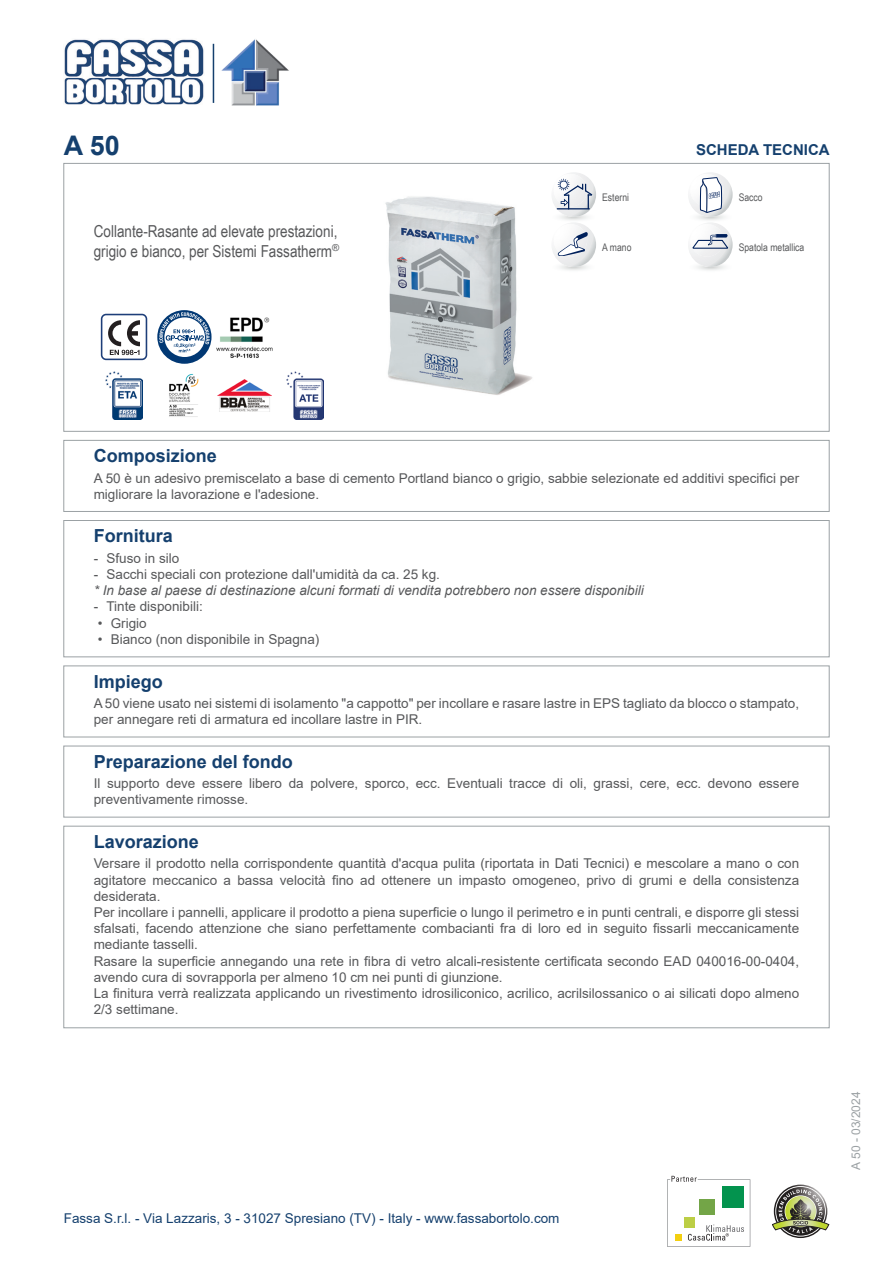
<style>
.page{position:relative;width:893px;height:1263px;background:#fff}
.page>*{position:absolute;margin:0;border:0;box-sizing:border-box;transform-origin:0 0}
.Sottotitolo{font:700 27px "Arial";color:#15406e}
.Titolo{font:700 18px "Arial";color:#15406e}
.Descrizione{font:16.5px/19.8px "Arial Narrow";color:#57585a}
.Scheda_Tecnica{font:700 15px "Arial";color:#15406e}
.Lavorazione{font:13.5px/16.2px "Arial";color:#57585a;text-align:justify}
.Impiego{font:13.5px/16.2px "Arial";color:#57585a}
.Composizione{font:13.5px/16.2px "Arial";color:#57585a}
.Preparazione_del_fondo{font:13.5px/16.2px "Arial";color:#57585a}
.Corsivo{font:italic 13.5px "Arial";color:#57585a}
.t1{font:13.5px "Arial";color:#15406e}
.t2{font:12px "Arial";color:#9ba1a4}
.Frase{font:10.5px "Arial Narrow";color:#57585a}
</style>
<div class="page">
<div style="left:64px;top:163px;width:765px;height:268px;border:1px solid #9ba1a4"></div>
<svg style="left:108px;top:320px;width:32px;height:35px"></svg>
<div style="left:101px;top:314px;width:46px;height:46px;border:2px solid #1d3e79;border-radius:4px"></div>
<svg style="left:157px;top:310px;width:55px;height:54px"></svg>
<img style="left:216px;top:317px;width:57px;height:41px">
<img style="left:106px;top:372px;width:36px;height:47px">
<img style="left:169px;top:374px;width:30px;height:43px">
<img style="left:218px;top:380px;width:54px;height:31px">
<img style="left:287px;top:372px;width:36px;height:47px">
<img style="left:385px;top:196px;width:147px;height:199px">
<svg style="left:552px;top:172px;width:44px;height:95px"></svg>
<svg style="left:688px;top:172px;width:45px;height:95px"></svg>
<div style="left:64px;top:440px;width:765px;height:72px;border:1px solid #9ba1a4"></div>
<div style="left:64px;top:520px;width:765px;height:137px;border:1px solid #9ba1a4"></div>
<div style="left:64px;top:666px;width:765px;height:71px;border:1px solid #9ba1a4"></div>
<div style="left:64px;top:746px;width:765px;height:71px;border:1px solid #9ba1a4"></div>
<div style="left:64px;top:826px;width:765px;height:202px;border:1px solid #9ba1a4"></div>
<svg style="left:667px;top:1176px;width:83px;height:71px"></svg>
<svg style="left:772px;top:1186px;width:57px;height:50px"></svg>
<img style="left:64px;top:39px;width:140px;height:66px">
<hr style="left:213px;top:44px;width:1px;height:59px;background:#15406e">
<img style="left:221px;top:39px;width:68px;height:67px">
<p class="Sottotitolo" style="left:64px;top:126px;width:58px">A 50</p>
<p class="Scheda_Tecnica" style="left:696px;top:139px;width:135px">SCHEDA TECNICA</p>
<p class="Descrizione" style="left:94px;top:221px;width:247px">Collante-Rasante ad elevate prestazioni, grigio e bianco, per Sistemi Fassatherm<sup>®</sup></p>
<p class="Frase" style="left:602px;top:190px;width:28px">Esterni</p>
<p class="Frase" style="left:602px;top:240px;width:31px">A mano</p>
<p class="Frase" style="left:739px;top:190px;width:25px">Sacco</p>
<p class="Frase" style="left:739px;top:240px;width:67px">Spatola metallica</p>
<p class="Titolo" style="left:94px;top:443px;width:125px">Composizione</p>
<p class="Composizione" style="left:94px;top:470px;width:707px">A 50 è un adesivo premiscelato a base di cemento Portland bianco o grigio, sabbie selezionate ed additivi specifici per migliorare la lavorazione e l'adesione.</p>
<p class="Titolo" style="left:94px;top:523px;width:81px">Fornitura</p>
<p class="Lavorazione" style="left:94px;top:550px;width:87px">- Sfuso in silo</p>
<p class="Lavorazione" style="left:94px;top:566px;width:348px">- Sacchi speciali con protezione dall'umidità da ca. 25 kg.</p>
<p class="Corsivo" style="left:94px;top:582px;width:552px">* In base al paese di destinazione alcuni formati di vendita potrebbero non essere disponibili</p>
<p class="Lavorazione" style="left:94px;top:598px;width:111px">- Tinte disponibili:</p>
<p class="Lavorazione" style="left:98px;top:615px;width:50px">• Grigio</p>
<p class="Lavorazione" style="left:98px;top:631px;width:223px">• Bianco (non disponibile in Spagna)</p>
<p class="Titolo" style="left:94px;top:669px;width:71px">Impiego</p>
<p class="Impiego" style="left:94px;top:695px;width:707px">A 50 viene usato nei sistemi di isolamento "a cappotto" per incollare e rasare lastre in EPS tagliato da blocco o stampato, per annegare reti di armatura ed incollare lastre in PIR.</p>
<p class="Titolo" style="left:94px;top:749px;width:201px">Preparazione del fondo</p>
<p class="Preparazione_del_fondo" style="left:94px;top:775px;width:707px">Il supporto deve essere libero da polvere, sporco, ecc. Eventuali tracce di oli, grassi, cere, ecc. devono essere preventivamente rimosse.</p>
<p class="Titolo" style="left:94px;top:829px;width:107px">Lavorazione</p>
<p class="Lavorazione" style="left:94px;top:855px;width:707px">Versare il prodotto nella corrispondente quantità d'acqua pulita (riportata in Dati Tecnici) e mescolare a mano o con agitatore meccanico a bassa velocità fino ad ottenere un impasto omogeneo, privo di grumi e della consistenza desiderata.</p>
<p class="Lavorazione" style="left:94px;top:904px;width:707px">Per incollare i pannelli, applicare il prodotto a piena superficie o lungo il perimetro e in punti centrali, e disporre gli stessi sfalsati, facendo attenzione che siano perfettamente combacianti fra di loro ed in seguito fissarli meccanicamente mediante tasselli.</p>
<p class="Lavorazione" style="left:94px;top:953px;width:707px">Rasare la superficie annegando una rete in fibra di vetro alcali-resistente certificata secondo EAD 040016-00-0404, avendo cura di sovrapporla per almeno 10 cm nei punti di giunzione.</p>
<p class="Lavorazione" style="left:94px;top:985px;width:707px">La finitura verrà realizzata applicando un rivestimento idrosiliconico, acrilico, acrilsilossanico o ai silicati dopo almeno<br>2/3 settimane.</p>
<p class="t1" style="left:64px;top:1208px;width:497px">Fassa S.r.l. - Via Lazzaris, 3 - 31027 Spresiano (TV) - Italy - www.fassabortolo.com</p>
<p class="t2" style="left:848px;top:1170px;width:80px;rotate:-90deg">A 50 - 03/2024</p>
</div>
